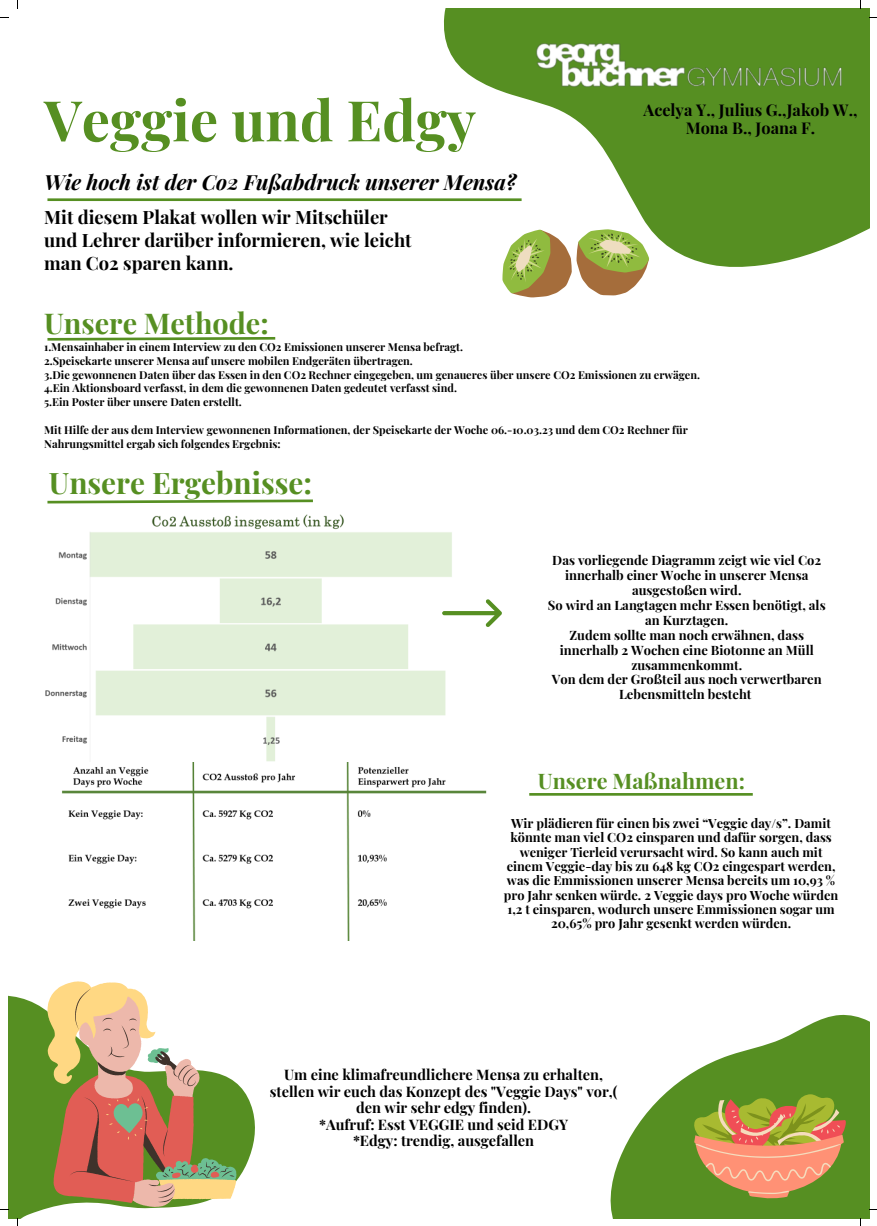
<style>
.page{position:relative;width:877px;height:1226px;background:#fff}
.page>*{position:absolute;margin:0;border:0;box-sizing:border-box;transform-origin:0 0}
.t1{font:700 56.2px "Playfair Display";color:#568f22}
.t2{font:700 29.7px "Playfair Display";color:#568f22}
.t3{font:700 28.7px "Playfair Display";color:#568f22}
.t4{font:700 21.5px "Playfair Display";color:#568f22}
.t5{font:italic 700 20.9px "Playfair Display";color:#000}
.t6{font:700 18.4px/23.3px "Playfair Display";color:#000}
.t7{font:700 16.2px/18.2px "Playfair Display";color:#000;text-align:center}
.t8{font:700 14.5px/16.6px "Playfair Display";color:#000;text-align:center}
.t9{font:700 12.9px/14.9px "Playfair Display";color:#000;text-align:center}
.t10{font:700 12.7px/14.3px "Playfair Display";color:#000;text-align:center}
.t11{font:700 10.9px/13.8px "Playfair Display";color:#000}
</style>
<div class="page">
<svg style="left:444px;top:8px;width:425px;height:290px"></svg>
<hr style="left:47px;top:198px;width:474px;height:3px;background:#568f22">
<svg style="left:610px;top:1014px;width:259px;height:204px;fill:#568f22"></svg>
<svg style="left:693px;top:1093px;width:153px;height:107px;background:#b6954f"></svg>
<img style="left:527px;top:8px;width:319px;height:221px">
<img style="left:45px;top:514px;width:407px;height:248px">
<svg style="left:442px;top:599px;width:60px;height:28px"></svg>
<img style="left:62px;top:762px;width:425px;height:177px">
<svg style="left:8px;top:995px;width:247px;height:223px;fill:#568f22"></svg>
<svg style="left:47px;top:981px;width:189px;height:225px"></svg>
<svg style="left:502px;top:229px;width:147px;height:68px"></svg>
<svg style="left:47px;top:337px;width:229px;height:4px"></svg>
<hr style="left:529px;top:792px;width:223px;height:3px;background:#568f22">
<svg style="left:47px;top:499px;width:266px;height:5px"></svg>
<p class="t1" style="left:44px;top:81px;width:433px">Veggie und Edgy</p>
<p class="t5" style="left:44px;top:167px;width:473px">Wie hoch ist der Co2 Fußabdruck unserer Mensa?</p>
<p class="t6" style="left:44px;top:204px;width:369px">Mit diesem Plakat wollen wir Mitschüler und Lehrer darüber informieren, wie leicht man Co2 sparen kann.</p>
<p class="t7" style="left:643px;top:100px;width:215px">Acelya Y., Julius G.,Jakob W.,<br>Mona B., Joana F.</p>
<p class="t3" style="left:44px;top:303px;width:226px">Unsere Methode:</p>
<p class="t11" style="left:44px;top:339px;width:420px">1.Mensainhaber in einem Interview zu den CO2 Emissionen unserer Mensa befragt.</p>
<p class="t11" style="left:44px;top:353px;width:370px">2.Speisekarte unserer Mensa auf unsere mobilen Endgeräten übertragen.</p>
<p class="t11" style="left:44px;top:367px;width:657px">3.Die gewonnenen Daten über das Essen in den CO2 Rechner eingegeben, um genaueres über unsere CO2 Emissionen zu erwägen.</p>
<p class="t11" style="left:44px;top:381px;width:414px">4.Ein Aktionsboard verfasst, in dem die gewonnenen Daten gedeutet verfasst sind.</p>
<p class="t11" style="left:44px;top:395px;width:199px">5.Ein Poster über unsere Daten erstellt.</p>
<p class="t11" style="left:44px;top:422px;width:645px">Mit Hilfe der aus dem Interview gewonnenen Informationen, der Speisekarte der Woche 06.-10.03.23 und dem CO2 Rechner für<br>Nahrungsmittel ergab sich folgendes Ergebnis:</p>
<p class="t2" style="left:49px;top:461px;width:264px">Unsere Ergebnisse:</p>
<p class="t9" style="left:552px;top:552px;width:270px">Das vorliegende Diagramm zeigt wie viel Co2 innerhalb einer Woche in unserer Mensa ausgestoßen wird.</p>
<p class="t9" style="left:547px;top:597px;width:279px">So wird an Langtagen mehr Essen benötigt, als an Kurztagen.</p>
<p class="t9" style="left:559px;top:626px;width:255px">Zudem sollte man noch erwähnen, dass innerhalb 2 Wochen eine Biotonne an Müll zusammenkommt.</p>
<p class="t9" style="left:551px;top:671px;width:271px">Von dem der Großteil aus noch verwertbaren<br>Lebensmitteln besteht</p>
<p class="t4" style="left:537px;top:765px;width:208px">Unsere Maßnahmen:</p>
<p class="t10" style="left:503px;top:815px;width:336px">Wir plädieren für einen bis zwei “Veggie day/s”. Damit könnte man viel CO2 einsparen und dafür sorgen, dass weniger Tierleid verursacht wird. So kann auch mit einem Veggie-day bis zu 648 kg CO2 eingespart werden, was die Emmissionen unserer Mensa bereits um 10,93 % pro Jahr senken würde. 2 Veggie days pro Woche würden 1,2 t einsparen, wodurch unsere Emmissionen sogar um 20,65% pro Jahr gesenkt werden würden.</p>
<p class="t8" style="left:270px;top:1065px;width:349px">Um eine klimafreundlichere Mensa zu erhalten, stellen wir euch das Konzept des "Veggie Days" vor,( den wir sehr edgy finden).</p>
<p class="t8" style="left:319px;top:1114px;width:250px">*Aufruf: Esst VEGGIE und seid EDGY</p>
<p class="t8" style="left:353px;top:1131px;width:183px">*Edgy: trendig, ausgefallen</p>
</div>
